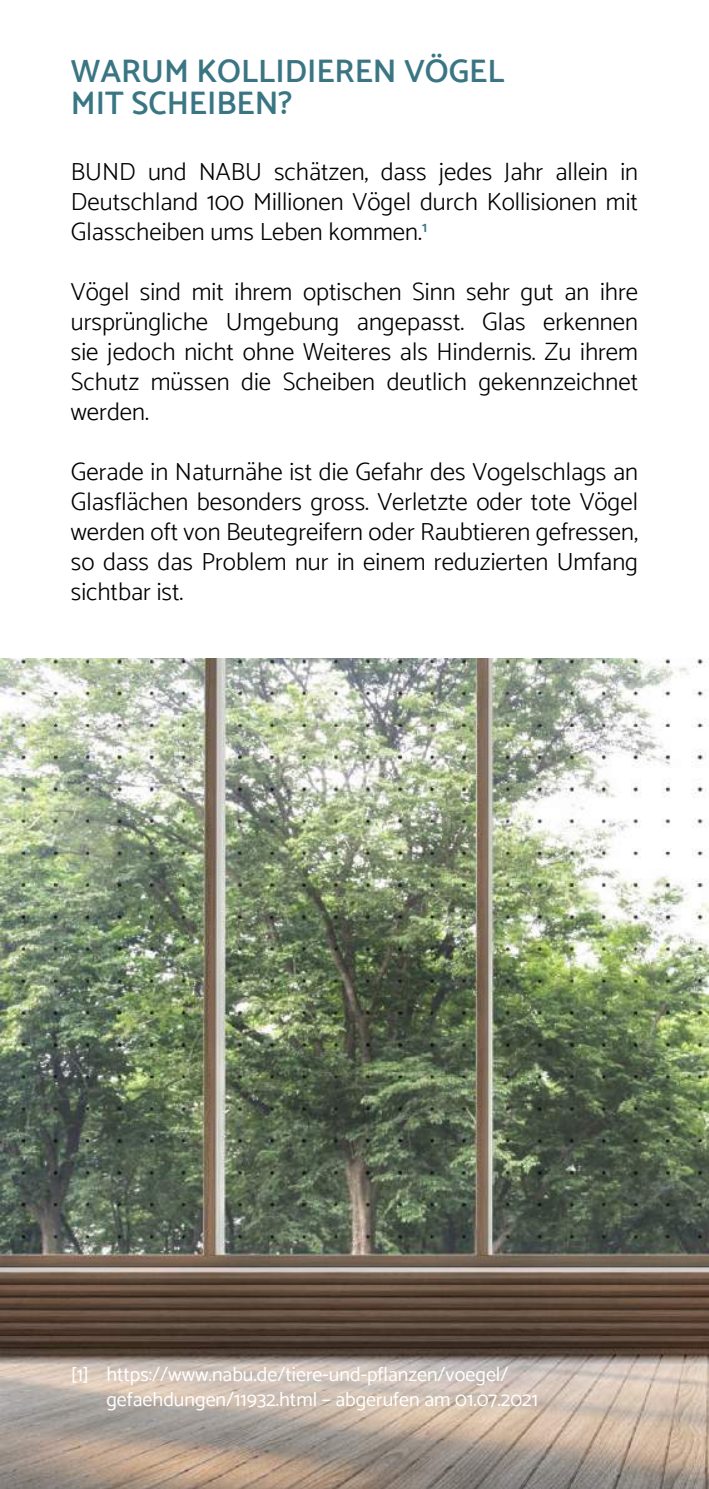
<style>
.page{position:relative;width:709px;height:1489px;background:#fff}
.page>*{position:absolute;margin:0;border:0;box-sizing:border-box;transform-origin:0 0}
.t1{font:600 32.5px/32.5px "Catamaran";color:#397583}
.t2{font:300 25px/30px "Catamaran";color:#000;text-align:justify}
.t3{font:20px/25px "Catamaran";color:#fff}
</style>
<div class="page">
<img style="left:0;top:658px;width:709px;height:830px">
<h1 class="t1" style="left:71px;top:54px;width:435px">WARUM KOLLIDIEREN VÖGEL<br>MIT SCHEIBEN?</h1>
<p class="t2" style="left:71px;top:156px;width:568px">BUND und NABU schätzen, dass jedes Jahr allein in Deutschland 100 Millionen Vögel durch Kollisionen mit Glasscheiben ums Leben kommen.<sup>1</sup></p>
<p class="t2" style="left:71px;top:276px;width:568px">Vögel sind mit ihrem optischen Sinn sehr gut an ihre ursprüngliche Umgebung angepasst. Glas erkennen sie jedoch nicht ohne Weiteres als Hindernis. Zu ihrem Schutz müssen die Scheiben deutlich gekennzeichnet werden.</p>
<p class="t2" style="left:71px;top:456px;width:568px">Gerade in Naturnähe ist die Gefahr des Vogelschlags an Glasflächen besonders gross. Verletzte oder tote Vögel werden oft von Beutegreifern oder Raubtieren gefressen, so dass das Problem nur in einem reduzierten Umfang sichtbar ist.</p>
<p class="t3" style="left:106px;top:1361px;width:433px;text-indent:-35px">[1] https://www.nabu.de/tiere-und-pflanzen/voegel/ gefaehdungen/11932.html – abgerufen am 01.07.2021</p>
</div>
